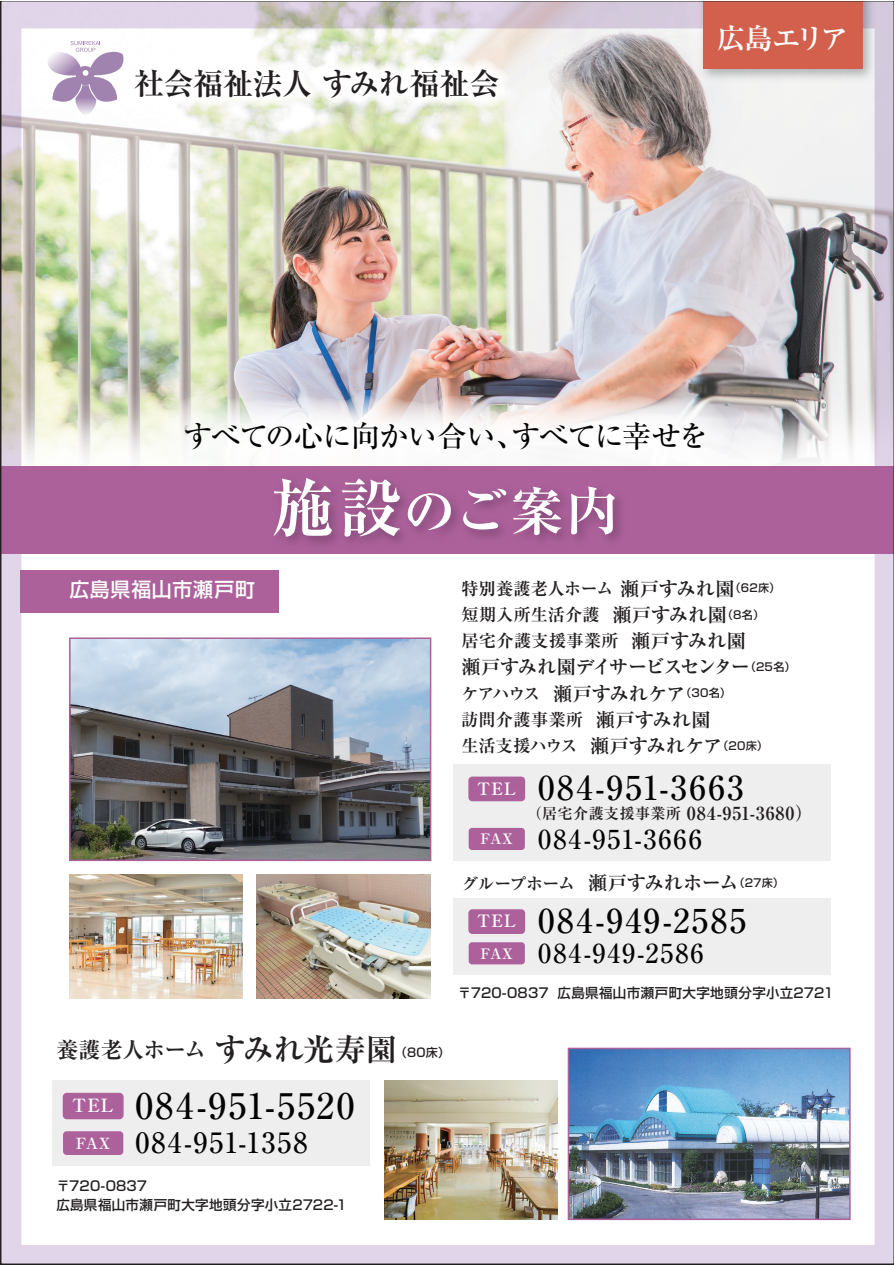
<style>
.page{position:relative;width:895px;height:1265px;background:#fff}
.page>*{position:absolute;margin:0;border:0;box-sizing:border-box;transform-origin:0 0}
.t1{font:700 52.5px "Ryumin Pro";color:#fff}
.t2{font:500 35.25px "Ryumin Pro";letter-spacing:.07em;color:#030303}
.t3{font:500 33px "Ryumin Pro";letter-spacing:.075em;color:#030303}
.t4{font:700 30.15px "Ryumin Pro";letter-spacing:-.02em;color:#231f20}
.t5{font:500 29.25px "Ryumin Pro";letter-spacing:-.035em;color:#030303}
.t6{font:700 28.5px "Ryumin Pro";letter-spacing:-.1em;color:#fff}
.t7{font:500 28.05px "Ryumin Pro";letter-spacing:.07em;color:#030303}
.t8{font:500 26.1px "Ryumin Pro";letter-spacing:.075em;color:#030303}
.t9{font:700 21.9px "Ryumin Pro";letter-spacing:-.025em;color:#231f20}
.t10{font:500 19.95px "Shin Go Pro";letter-spacing:.035em;color:#fff}
.t11{font:700 19.35px/26.2px "Ryumin Pro";letter-spacing:-.065em;color:#231f20}
.t12{font:700 19.35px "Ryumin Pro";letter-spacing:-.01em;color:#231f20}
.t13{font:700 18.3px "Ryumin Pro";color:#fff}
.t14{font:700 18px "Ryumin Pro";letter-spacing:.05em;color:#231f20}
.t15{font:700 17.1px/26.2px "Ryumin Pro";letter-spacing:.01em;color:#231f20}
.t16{font:700 16.95px "Ryumin Pro";letter-spacing:.045em;color:#fff}
.t17{font:700 15.3px "Ryumin Pro";color:#fff}
.t18{font:700 14.4px "Ryumin Pro";letter-spacing:.005em;color:#fff}
.t19{font:500 13.5px/19.5px "Shin Go Pro";letter-spacing:.02em;color:#231f20}
.t20{font:500 12px "Shin Go Pro";color:#231f20}
.s1{font-size:63.75px}
.s2{font-size:30.9px}
.s3{font-size:19.35px}
.s4{font-family:"Shin Go Pro";font-weight:500;font-size:11.1px}
.s5{font-size:17.1px}
.s6{font-size:15px}
</style>
<div class="page">
<img style="left:2px;top:2px;width:890px;height:1260px">
<img style="left:384px;top:1080px;width:173px;height:139px">
<div style="left:453px;top:764px;width:378px;height:97px;background:#eeeeef"></div>
<div style="left:453px;top:897px;width:378px;height:77px;background:#eeeeef"></div>
<img style="left:69px;top:874px;width:174px;height:124px">
<img style="left:257px;top:874px;width:173px;height:124px">
<div style="left:468px;top:776px;width:57px;height:25px;background:#ac619a;border-radius:4px"></div>
<div style="left:468px;top:827px;width:57px;height:23px;background:#ac619a;border-radius:3px"></div>
<div style="left:468px;top:909px;width:57px;height:24px;background:#ac619a;border-radius:4px"></div>
<div style="left:468px;top:942px;width:57px;height:22px;background:#ac619a;border-radius:3px"></div>
<div style="left:63px;top:1092px;width:61px;height:27px;background:#ac619a;border-radius:4px"></div>
<div style="left:63px;top:1131px;width:60px;height:23px;background:#ac619a;border-radius:4px"></div>
<div style="left:20px;top:569px;width:258px;height:43px;background:#ac619a"></div>
<img style="left:694px;top:2px;width:185px;height:84px">
<div style="left:702px;top:0;width:160px;height:69px;background:#d2604c"></div>
<img style="left:133px;top:369px;width:623px;height:97px">
<div style="left:0;top:466px;width:894px;height:87px;background:#ac619a"></div>
<img style="left:261px;top:482px;width:378px;height:88px">
<img style="left:72px;top:640px;width:356px;height:218px">
<div style="left:69px;top:637px;width:362px;height:224px;border:2px solid #ac619a"></div>
<hr style="left:0;top:0;width:894px;height:1px;background:#fff">
<h3 class="t4" style="left:134px;top:59px;width:367px">社会福祉法人 すみれ福祉会</h3>
<h3 class="t6" style="left:717px;top:16px;width:133px">広島エリア</h3>
<h3 class="t5" style="left:184px;top:412px;width:526px">すべての心に向かい合い、すべてに幸せを</h3>
<h1 class="t1" style="left:270px;top:469px;width:349px"><span class="s1">施設</span>のご案内</h1>
<p class="t10" style="left:69px;top:573px;width:187px">広島県福山市瀬戸町</p>
<p class="t9" style="left:56px;top:1032px;width:342px">養護老人ホーム <span class="s2">すみれ光寿園</span></p>
<p class="t20" style="left:395px;top:1042px;width:56px">（80床）</p>
<p class="t13" style="left:72px;top:1090px;width:43px">TEL</p>
<p class="t17" style="left:76px;top:1130px;width:36px">FAX</p>
<h2 class="t2" style="left:135px;top:1078px;width:221px">084-951-5520</h2>
<h3 class="t7" style="left:135px;top:1120px;width:174px">084-951-1358</h3>
<p class="t19" style="left:56px;top:1174px;width:292px">〒720-0837<br>広島県福山市瀬戸町大字地頭分字小立2722-1</p>
<p class="t15" style="left:461px;top:574px;width:320px">特別養護老人ホーム <span class="s3">瀬戸すみれ園</span><span class="s4">（62床）</span>短期入所生活介護 <span class="s3">瀬戸すみれ園</span><span class="s4">（8名）</span>居宅介護支援事業所 <span class="s3">瀬戸すみれ園</span></p>
<p class="t11" style="left:461px;top:652px;width:335px">瀬戸すみれ園デイサービスセンター<sup>（25名）</sup><span class="s5">ケアハウス</span> 瀬戸すみれケア<sup>（30名）</sup></p>
<p class="t15" style="left:461px;top:705px;width:308px">訪問介護事業所 <span class="s3">瀬戸すみれ園<br></span>生活支援ハウス <span class="s3">瀬戸すみれケア</span><span class="s4">（20床）</span></p>
<p class="t16" style="left:477px;top:775px;width:40px">TEL</p>
<p class="t18" style="left:480px;top:827px;width:34px">FAX</p>
<h3 class="t3" style="left:538px;top:761px;width:207px">084-951-3663</h3>
<p class="t14" style="left:526px;top:799px;width:287px"><span class="s6">（居宅介護支援事業所</span> 084-951-3680）</p>
<h3 class="t8" style="left:538px;top:818px;width:165px">084-951-3666</h3>
<p class="t12" style="left:461px;top:867px;width:324px"><span class="s5">グループホーム</span> 瀬戸すみれホーム<sup>（27床）</sup></p>
<p class="t16" style="left:477px;top:907px;width:40px">TEL</p>
<p class="t18" style="left:480px;top:941px;width:34px">FAX</p>
<h3 class="t3" style="left:538px;top:894px;width:209px">084-949-2585</h3>
<h3 class="t8" style="left:538px;top:932px;width:167px">084-949-2586</h3>
<p class="t19" style="left:458px;top:981px;width:377px">〒720-0837 広島県福山市瀬戸町大字地頭分字小立2721</p>
</div>
